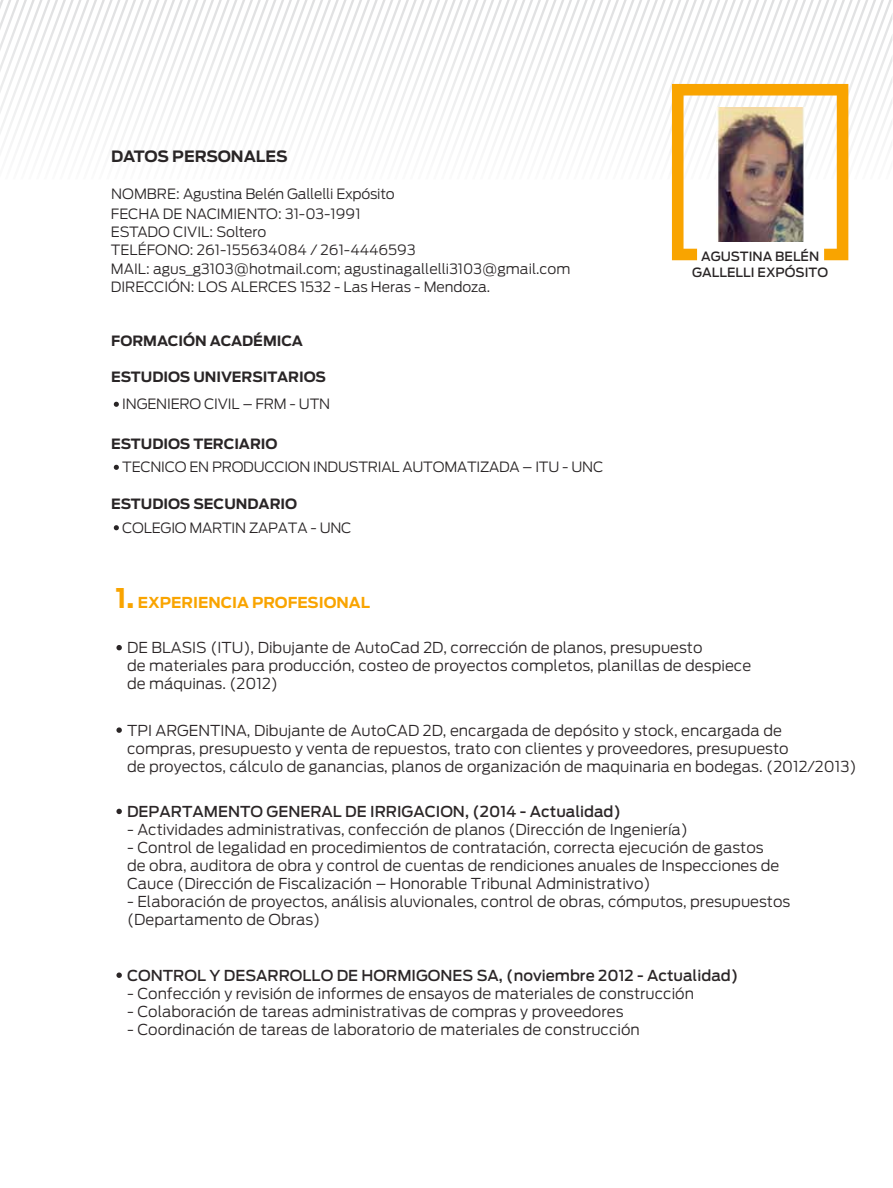
<style>
.page{position:relative;width:893px;height:1188px;background:#fff}
.page>*{position:absolute;margin:0;border:0;box-sizing:border-box;transform-origin:0 0}
.t1{font:700 15.45px "Antenna";letter-spacing:-.01em;color:#292526}
.t2{font:300 15px/18px "Antenna";color:#2b2627}
.t3{font:500 15px "Antenna";color:#2b2627}
.t4{font:700 15px "Antenna";color:#f9a400}
.t5{font:300 14.1px/18.3px "Antenna";letter-spacing:-.005em;color:#292526}
.t6{font:700 14.1px "Antenna";letter-spacing:-.005em;color:#292526}
.t7{font:500 12.75px "Antenna";color:#292526}
.s1{font-size:27px}
</style>
<div class="page">
<svg style="left:0;top:0;width:892px;height:260px"></svg>
<svg style="left:114px;top:402px;width:5px;height:5px"></svg>
<svg style="left:114px;top:465px;width:5px;height:5px"></svg>
<svg style="left:114px;top:525px;width:5px;height:5px"></svg>
<svg style="left:116px;top:727px;width:6px;height:6px"></svg>
<svg style="left:116px;top:645px;width:6px;height:5px"></svg>
<svg style="left:116px;top:809px;width:6px;height:5px"></svg>
<svg style="left:116px;top:973px;width:6px;height:5px"></svg>
<img style="left:716px;top:108px;width:88px;height:134px">
<p class="t1" style="left:111px;top:147px;width:178px">DATOS PERSONALES</p>
<p class="t5" style="left:111px;top:184px;width:285px;line-height:19.8px">NOMBRE: Agustina Belén Gallelli Expósito<br>FECHA DE NACIMIENTO: 31-03-1991</p>
<p class="t5" style="left:111px;top:223px;width:461px">ESTADO CIVIL: Soltero<br>TELÉFONO: 261-155634084 / 261-4446593<br>MAIL: agus_g3103@hotmail.com; agustinagallelli3103@gmail.com DIRECCIÓN: LOS ALERCES 1532 - Las Heras - Mendoza.</p>
<p class="t6" style="left:111px;top:332px;width:193px">FORMACIÓN ACADÉMICA</p>
<p class="t6" style="left:111px;top:369px;width:216px">ESTUDIOS UNIVERSITARIOS</p>
<p class="t5" style="left:122px;top:395px;width:209px">INGENIERO CIVIL – FRM - UTN</p>
<p class="t6" style="left:111px;top:435px;width:168px">ESTUDIOS TERCIARIO</p>
<p class="t5" style="left:122px;top:458px;width:482px">TECNICO EN PRODUCCION INDUSTRIAL AUTOMATIZADA – ITU - UNC</p>
<p class="t6" style="left:111px;top:496px;width:187px">ESTUDIOS SECUNDARIO</p>
<p class="t5" style="left:122px;top:519px;width:231px">COLEGIO MARTIN ZAPATA - UNC</p>
<p class="t4" style="left:115px;top:594px;width:256px"><span class="s1">1.</span> EXPERIENCIA PROFESIONAL</p>
<p class="t7" style="left:701px;top:249px;width:120px">AGUSTINA BELÉN</p>
<p class="t7" style="left:692px;top:265px;width:137px">GALLELLI EXPÓSITO</p>
<p class="t2" style="left:127px;top:639px;width:625px">DE BLASIS (ITU), Dibujante de AutoCad 2D, corrección de planos, presupuesto<br>de materiales para producción, costeo de proyectos completos, planillas de despiece de máquinas. (2012)</p>
<p class="t2" style="left:127px;top:721px;width:731px">TPI ARGENTINA, Dibujante de AutoCAD 2D, encargada de depósito y stock, encargada de<br>compras, presupuesto y venta de repuestos, trato con clientes y proveedores, presupuesto<br>de proyectos, cálculo de ganancias, planos de organización de maquinaria en bodegas. (2012/2013)</p>
<p class="t3" style="left:127px;top:802px;width:495px">DEPARTAMENTO GENERAL DE IRRIGACION, (2014 - Actualidad)</p>
<p class="t2" style="left:127px;top:820px;width:562px">- Actividades administrativas, confección de planos (Dirección de Ingeniería)</p>
<p class="t2" style="left:127px;top:838px;width:654px">- Control de legalidad en procedimientos de contratación, correcta ejecución de gastos de obra, auditora de obra y control de cuentas de rendiciones anuales de Inspecciones de<br>Cauce (Dirección de Fiscalización – Honorable Tribunal Administrativo)</p>
<p class="t2" style="left:127px;top:892px;width:664px">- Elaboración de proyectos, análisis aluvionales, control de obras, cómputos, presupuestos (Departamento de Obras)</p>
<p class="t3" style="left:127px;top:966px;width:612px">CONTROL Y DESARROLLO DE HORMIGONES SA, (noviembre 2012 - Actualidad)</p>
<p class="t2" style="left:127px;top:984px;width:568px">- Confección y revisión de informes de ensayos de materiales de construcción</p>
<p class="t2" style="left:127px;top:1002px;width:498px">- Colaboración de tareas administrativas de compras y proveedores</p>
<p class="t2" style="left:127px;top:1020px;width:514px">- Coordinación de tareas de laboratorio de materiales de construcción</p>
</div>
